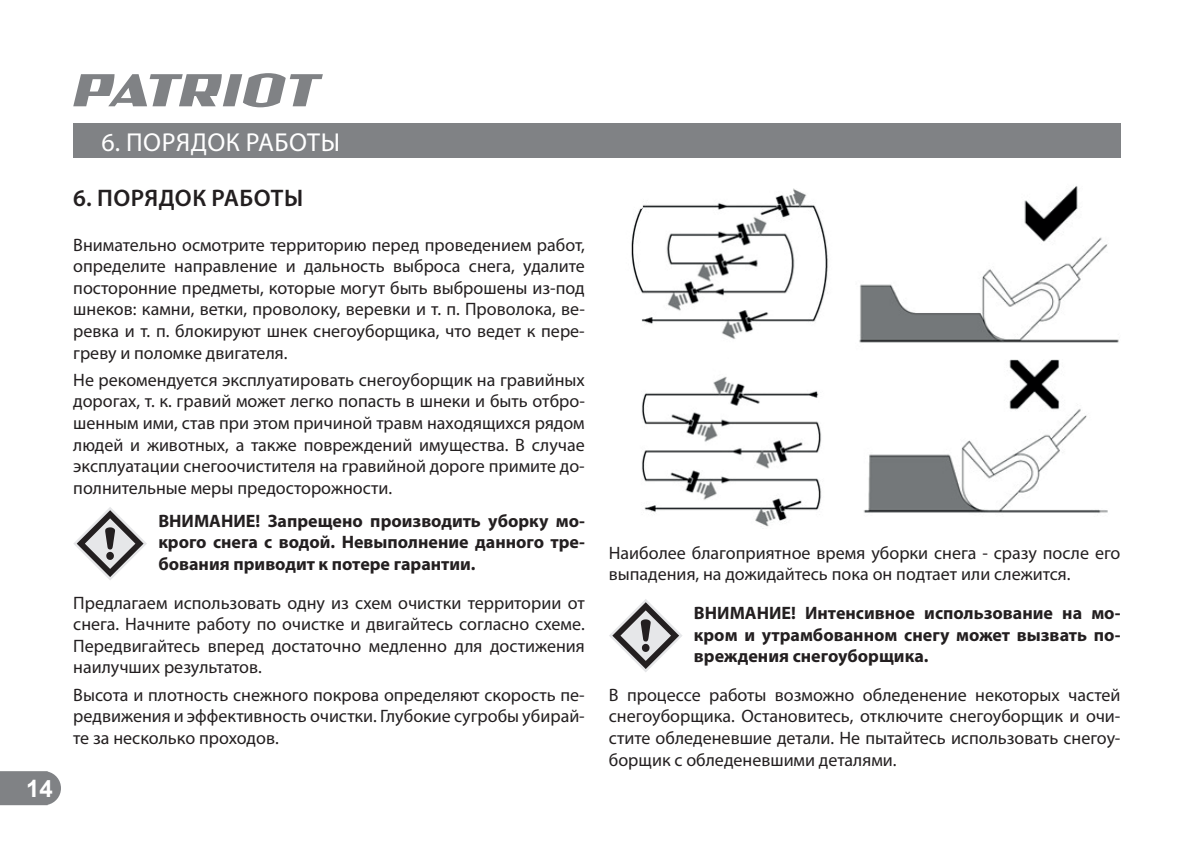
<style>
.page{position:relative;width:1194px;height:843px;background:#fff}
.page>*{position:absolute;margin:0;border:0;box-sizing:border-box;transform-origin:0 0}
.t1{font:26px "Myriad Pro";letter-spacing:.02em;color:#fff}
.t2{font:600 24px "Myriad Pro";letter-spacing:.02em;color:#231f20}
.t3{font:700 24px "Arial";color:#fff}
.t4{font:18px/21.6px "Myriad Pro";color:#231f20;text-align:justify}
.t5{font:700 18px/21.6px "Myriad Pro";color:#231f20;text-align:justify}
</style>
<div class="page">
<svg style="left:0;top:771px;width:61px;height:34px;background:#88898c"></svg>
<svg style="left:73px;top:73px;width:250px;height:34px"></svg>
<div style="left:73px;top:124px;width:1047px;height:34px;background:#808285"></div>
<img style="left:631px;top:188px;width:197px;height:339px">
<img style="left:859px;top:186px;width:260px;height:327px">
<svg style="left:73px;top:507px;width:74px;height:73px"></svg>
<svg style="left:609px;top:599px;width:73px;height:73px"></svg>
<h2 class="t3" style="left:26px;top:771px;width:28px">14</h2>
<h1 class="t1" style="left:102px;top:126px;width:240px">6. ПОРЯДОК РАБОТЫ</h1>
<h2 class="t2" style="left:73px;top:183px;width:231px">6. ПОРЯДОК РАБОТЫ</h2>
<p class="t4" style="left:73px;top:233px;width:513px">Внимательно осмотрите территорию перед проведением работ, определите направление и дальность выброса снега, удалите посторонние предметы, которые могут быть выброшены из-под шнеков: камни, ветки, проволоку, веревки и т. п. Проволока, ве&shy;ревка и т. п. блокируют шнек снегоуборщика, что ведет к пере&shy;греву и поломке двигателя.</p>
<p class="t4" style="left:73px;top:369px;width:513px">Не рекомендуется эксплуатировать снегоуборщик на гравийных дорогах, т. к. гравий может легко попасть в шнеки и быть отбро&shy;шенным ими, став при этом причиной травм находящихся рядом людей и животных, а также повреждений имущества. В случае эксплуатации снегоочистителя на гравийной дороге примите до&shy;полнительные меры предосторожности.</p>
<p class="t5" style="left:158px;top:510px;width:428px">ВНИМАНИЕ! Запрещено производить уборку мо&shy;крого снега с водой. Невыполнение данного тре&shy;бования приводит к потере гарантии.</p>
<p class="t4" style="left:73px;top:591px;width:513px">Предлагаем использовать одну из схем очистки территории от снега. Начните работу по очистке и двигайтесь согласно схеме.<br>Передвигайтесь вперед достаточно медленно для достижения наилучших результатов.</p>
<p class="t4" style="left:73px;top:683px;width:513px">Высота и плотность снежного покрова определяют скорость пе&shy;редвижения и эффективность очистки. Глубокие сугробы убирай&shy;те за несколько проходов.</p>
<p class="t4" style="left:609px;top:541px;width:513px">Наиболее благоприятное время уборки снега - сразу после его выпадения, на дожидайтесь пока он подтает или слежится.</p>
<p class="t5" style="left:694px;top:602px;width:428px">ВНИМАНИЕ! Интенсивное использование на мо&shy;кром и утрамбованном снегу может вызвать по&shy;вреждения снегоуборщика.</p>
<p class="t4" style="left:609px;top:683px;width:513px">В процессе работы возможно обледенение некоторых частей снегоуборщика. Остановитесь, отключите снегоуборщик и очи&shy;стите обледеневшие детали. Не пытайтесь использовать снегоу&shy;борщик с обледеневшими деталями.</p>
</div>
